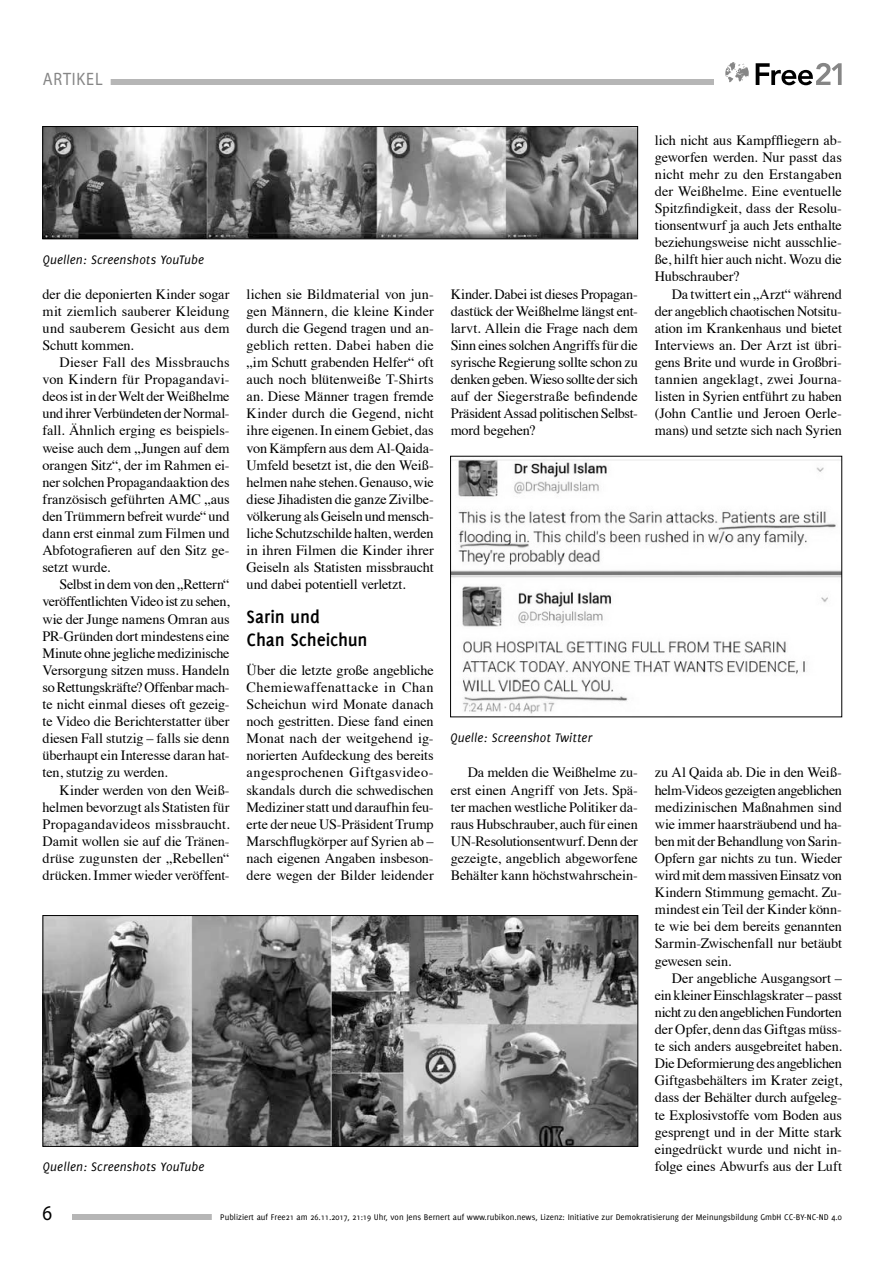
<style>
.page{position:relative;width:893px;height:1263px;background:#fff}
.page>*{position:absolute;margin:0;border:0;box-sizing:border-box;transform-origin:0 0}
.t1{font:21px "Myriad Pro";color:#000;scale:.9 1}
.t2{font:700 19.5px/23.4px "Delicious";letter-spacing:-.005em;color:#000}
.t3{font:18px "Myriad Pro";letter-spacing:.05em;color:#868686;scale:.9 1}
.t4{font:14.25px/17.1px "Times";letter-spacing:-.005em;color:#000;text-align:justify}
.t5{font:italic 13.5px "Delicious";letter-spacing:.01em;color:#000}
.t6{font:9px "Delicious";color:#000}
</style>
<div class="page">
<div style="left:72px;top:1214px;width:766px;height:6px;background:#b6b6b6"></div>
<div style="left:43px;top:79px;width:671px;height:6px;background:#b6b6b6"></div>
<div style="left:212px;top:1212px;width:638px;height:12px;background:#fff"></div>
<div style="left:34px;top:74px;width:77px;height:15px;background:#fff"></div>
<svg style="left:756px;top:63px;width:86px;height:22px"></svg>
<svg style="left:725px;top:62px;width:24px;height:20px"></svg>
<img style="left:45px;top:128px;width:591px;height:109px">
<div style="left:43px;top:126px;width:595px;height:113px;border:1px solid #000"></div>
<img style="left:45px;top:917px;width:591px;height:227px">
<div style="left:43px;top:915px;width:595px;height:231px;border:1px solid #000"></div>
<img style="left:452px;top:459px;width:388px;height:255px">
<p class="t3" style="left:43px;top:68px;width:68px">ARTIKEL</p>
<p class="t5" style="left:43px;top:251px;width:163px">Quellen: Screenshots YouTube</p>
<p class="t4" style="left:43px;top:284px;width:189px">der die deponierten Kinder sogar mit ziemlich sauberer Kleidung und sauberem Gesicht aus dem Schutt kommen.</p>
<p class="t4" style="left:43px;top:352px;width:189px;text-indent:17px">Dieser Fall des Missbrauchs von Kindern für Propagandavi&shy;deos ist in der Welt der Weißhelme und ihrer Verbündeten der Normal&shy;fall. Ähnlich erging es beispiels&shy;weise auch dem „Jungen auf dem orangen Sitz“, der im Rahmen ei&shy;ner solchen Propagandaaktion des französisch geführten AMC „aus den Trümmern befreit wurde“ und dann erst einmal zum Filmen und Abfotografieren auf den Sitz ge&shy;setzt wurde.</p>
<p class="t4" style="left:43px;top:575px;width:189px;text-indent:17px">Selbst in dem von den „Rettern“ veröffentlichten Video ist zu sehen, wie der Junge namens Omran aus PR-Gründen dort mindestens eine Minute ohne jegliche medizinische Versorgung sitzen muss. Handeln so Rettungskräfte? Offenbar mach&shy;te nicht einmal dieses oft gezeig&shy;te Video die Berichterstatter über diesen Fall stutzig – falls sie denn überhaupt ein Interesse daran hat&shy;ten, stutzig zu werden.</p>
<p class="t4" style="left:43px;top:780px;width:189px;text-indent:17px">Kinder werden von den Weiß&shy;helmen bevorzugt als Statisten für Propagandavideos missbraucht.<br>Damit wollen sie auf die Tränen&shy;drüse zugunsten der „Rebellen“ drücken. Immer wieder veröffent-</p>
<p class="t5" style="left:43px;top:1159px;width:163px">Quellen: Screenshots YouTube</p>
<p class="t4" style="left:247px;top:284px;width:189px">lichen sie Bildmaterial von jun&shy;gen Männern, die kleine Kinder durch die Gegend tragen und an&shy;geblich retten. Dabei haben die „im Schutt grabenden Helfer“ oft auch noch blütenweiße T-Shirts an. Diese Männer tragen fremde Kinder durch die Gegend, nicht ihre eigenen. In einem Gebiet, das von Kämpfern aus dem Al-Qaida-Umfeld besetzt ist, die den Weiß&shy;helmen nahe stehen. Genauso, wie diese Jihadisten die ganze Zivilbe&shy;völkerung als Geiseln und mensch&shy;liche Schutzschilde halten, werden in ihren Filmen die Kinder ihrer Geiseln als Statisten missbraucht und dabei potentiell verletzt.</p>
<h2 class="t2" style="left:247px;top:605px;width:123px">Sarin und<br>Chan Scheichun</h2>
<p class="t4" style="left:247px;top:660px;width:189px">Über die letzte große angebliche Chemiewaffenattacke in Chan Scheichun wird Monate danach noch gestritten. Diese fand einen Monat nach der weitgehend ig&shy;norierten Aufdeckung des bereits angesprochenen Giftgasvideo&shy;skandals durch die schwedischen Mediziner statt und daraufhin feu&shy;erte der neue US-Präsident Trump Marschflugkörper auf Syrien ab – nach eigenen Angaben insbeson&shy;dere wegen der Bilder leidender</p>
<p class="t4" style="left:451px;top:284px;width:189px">Kinder. Dabei ist dieses Propagan&shy;dastück der Weißhelme längst ent&shy;larvt. Allein die Frage nach dem Sinn eines solchen Angriffs für die syrische Regierung sollte schon zu denken geben. Wieso sollte der sich auf der Siegerstraße befindende Präsident Assad politischen Selbst&shy;mord begehen?</p>
<p class="t5" style="left:451px;top:730px;width:143px">Quelle: Screenshot Twitter</p>
<p class="t4" style="left:451px;top:763px;width:189px;text-indent:17px">Da melden die Weißhelme zu&shy;erst einen Angriff von Jets. Spä&shy;ter machen westliche Politiker da&shy;raus Hubschrauber, auch für einen UN-Resolutionsentwurf. Denn der gezeigte, angeblich abgeworfene Behälter kann höchstwahrschein-</p>
<p class="t4" style="left:655px;top:130px;width:189px">lich nicht aus Kampffliegern ab&shy;geworfen werden. Nur passt das nicht mehr zu den Erstangaben der Weißhelme. Eine eventuelle Spitzfindigkeit, dass der Resolu&shy;tionsentwurf ja auch Jets enthalte beziehungsweise nicht ausschlie&shy;ße, hilft hier auch nicht. Wozu die Hubschrauber?</p>
<p class="t4" style="left:655px;top:284px;width:189px;text-indent:17px">Da twittert ein „Arzt“ während der angeblich chaotischen Notsitu&shy;ation im Krankenhaus und bietet Interviews an. Der Arzt ist übri&shy;gens Brite und wurde in Großbri&shy;tannien angeklagt, zwei Journa&shy;listen in Syrien entführt zu haben (John Cantlie und Jeroen Oerle&shy;mans) und setzte sich nach Syrien</p>
<p class="t4" style="left:655px;top:763px;width:189px">zu Al Qaida ab. Die in den Weiß&shy;helm-Videos gezeigten angeblichen medizinischen Maßnahmen sind wie immer haarsträubend und ha&shy;ben mit der Behandlung von Sarin-Opfern gar nichts zu tun. Wieder wird mit dem massiven Einsatz von Kindern Stimmung gemacht. Zu&shy;mindest ein Teil der Kinder könn&shy;te wie bei dem bereits genannten Sarmin-Zwischenfall nur betäubt gewesen sein.</p>
<p class="t4" style="left:655px;top:968px;width:189px;text-indent:17px">Der angebliche Ausgangsort – ein kleiner Einschlagskrater – passt nicht zu den angeblichen Fundorten der Opfer, denn das Giftgas müss&shy;te sich anders ausgebreitet haben.<br>Die Deformierung des angeblichen Giftgasbehälters im Krater zeigt, dass der Behälter durch aufgeleg&shy;te Explosivstoffe vom Boden aus gesprengt und in der Mitte stark eingedrückt wurde und nicht in&shy;folge eines Abwurfs aus der Luft</p>
<h1 class="t1" style="left:43px;top:1200px;width:12px">6</h1>
<p class="t6" style="left:220px;top:1212px;width:623px">Publiziert auf Free21 am 26.11.2017, 21:19 Uhr, von Jens Bernert auf www.rubikon.news, Lizenz: Initiative zur Demokratisierung der Meinungsbildung GmbH CC-BY-NC-ND 4.0</p>
</div>
